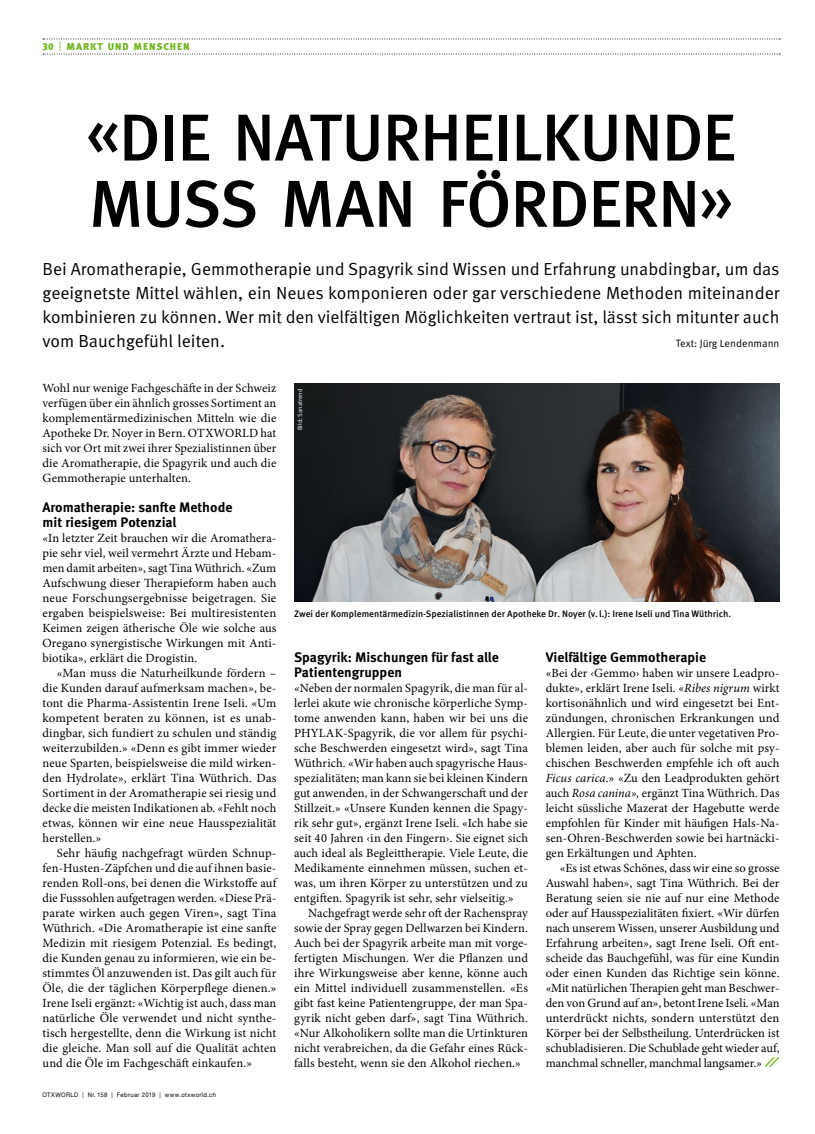
<style>
.page{position:relative;width:815px;height:1134px;background:#fff}
.page>*{position:absolute;margin:0;border:0;box-sizing:border-box;transform-origin:0 0}
.t1{font:500 66.25px/66.2px "Meta OT";letter-spacing:-.02em;color:#000}
.t2{font:17.5px/23.8px "Meta OT Norm";letter-spacing:-.005em;color:#000;text-align:justify}
.t3{font:700 13.75px/15px "Meta OT";color:#000}
.t4{font:12.5px/15px "Minion Pro";letter-spacing:.01em;color:#000;text-align:justify}
.t5{font:10.62px "Meta OT Norm";color:#000}
.t6{font:900 10px "Meta OT";letter-spacing:.09em;color:#75b726}
.t7{font:500 9.38px "Meta OT";color:#000}
.t8{font:6.25px "Helvetica Neue LT Pro";letter-spacing:.065em;color:#000;scale:.95 1}
.t9{font:6.25px "Meta OT Norm";color:#fff}
.s1{font-family:"Meta OT Norm";font-weight:400}
.s2{font-style:italic}
</style>
<div class="page">
<svg style="left:764px;top:1057px;width:16px;height:10px"></svg>
<img style="left:294px;top:383px;width:486px;height:219px">
<svg style="left:69px;top:54px;width:711px;height:1px"></svg>
<svg style="left:69px;top:39px;width:711px;height:1px"></svg>
<p class="t6" style="left:43px;top:41px;width:149px">30 <span class="s1">|</span> MARKT UND MENSCHEN</p>
<h1 class="t1" style="left:86px;top:107px;width:652px">«DIE NATURHEILKUNDE<br>MUSS MAN FÖRDERN»</h1>
<p class="t2" style="left:43px;top:258px;width:739px">Bei Aromatherapie, Gemmotherapie und Spagyrik sind Wissen und Erfahrung unabdingbar, um das geeignetste Mittel wählen, ein Neues komponieren oder gar verschiedene Methoden miteinander kombinieren zu können. Wer mit den vielfältigen Möglichkeiten vertraut ist, lässt sich mitunter auch vom Bauchgefühl leiten.</p>
<p class="t5" style="left:676px;top:337px;width:105px">Text: Jürg Lendenmann</p>
<p class="t4" style="left:43px;top:380px;width:235px">Wohl nur wenige Fachgeschäfte in der Schweiz verfügen über ein ähnlich grosses Sortiment an komplementärmedizinischen Mitteln wie die Apotheke Dr. Noyer in Bern. OTXWORLD hat sich vor Ort mit zwei ihrer Spezialistinnen über die Aromatherapie, die Spagyrik und auch die Gemmotherapie unterhalten.</p>
<p class="t3" style="left:43px;top:500px;width:191px">Aromatherapie: sanfte Methode mit riesigem Potenzial</p>
<p class="t4" style="left:43px;top:530px;width:235px">«In letzter Zeit brauchen wir die Aromathera&shy;pie sehr viel, weil vermehrt Ärzte und Hebam&shy;men damit arbeiten», sagt Tina Wüthrich. «Zum Aufschwung dieser Therapieform haben auch neue Forschungsergebnisse beigetragen. Sie ergaben beispielsweise: Bei multiresistenten Keimen zeigen ätherische Öle wie solche aus Oregano synergistische Wirkungen mit Anti&shy;biotika», erklärt die Drogistin.</p>
<p class="t4" style="left:43px;top:665px;width:235px;text-indent:14px">«Man muss die Naturheilkunde fördern – die Kunden darauf aufmerksam machen», be&shy;tont die Pharma-Assistentin Irene Iseli. «Um kompetent beraten zu können, ist es unab&shy;dingbar, sich fundiert zu schulen und ständig weiterzubilden.» «Denn es gibt immer wieder neue Sparten, beispielsweise die mild wirken&shy;den Hydrolate», erklärt Tina Wüthrich. Das Sortiment in der Aromatherapie sei riesig und decke die meisten Indikationen ab. «Fehlt noch etwas, können wir eine neue Hausspezialität herstellen.»</p>
<p class="t4" style="left:43px;top:845px;width:235px;text-indent:14px">Sehr häufig nachgefragt würden Schnup&shy;fen-Husten-Zäpfchen und die auf ihnen basie&shy;renden Roll-ons, bei denen die Wirkstoffe auf die Fusssohlen aufgetragen werden. «Diese Prä&shy;parate wirken auch gegen Viren», sagt Tina Wüthrich. «Die Aromatherapie ist eine sanfte Medizin mit riesigem Potenzial. Es bedingt, die Kunden genau zu informieren, wie ein be&shy;stimmtes Öl anzuwenden ist. Das gilt auch für Öle, die der täglichen Körperpflege dienen.» Irene Iseli ergänzt: «Wichtig ist auch, dass man natürliche Öle verwendet und nicht synthe&shy;tisch hergestellte, denn die Wirkung ist nicht die gleiche. Man soll auf die Qualität achten und die Öle im Fachgeschäft einkaufen.»</p>
<p class="t8" style="left:43px;top:1091px;width:184px">OTXWORLD | Nr. 158 | Februar 2019 | www.otxworld.ch</p>
<p class="t9" style="left:296px;top:430px;width:43px;rotate:-90deg">Bild: Sanatrend</p>
<p class="t7" style="left:294px;top:608px;width:439px">Zwei der Komplementärmedizin-Spezialistinnen der Apotheke Dr. Noyer (v.l.): Irene Iseli und Tina Wüthrich.</p>
<p class="t3" style="left:294px;top:650px;width:206px">Spagyrik: Mischungen für fast alle<br>Patientengruppen</p>
<p class="t4" style="left:294px;top:680px;width:235px">«Neben der normalen Spagyrik, die man für al&shy;lerlei akute wie chronische körperliche Symp&shy;tome anwenden kann, haben wir bei uns die PHYLAK-Spagyrik, die vor allem für psychi&shy;sche Beschwerden eingesetzt wird», sagt Tina Wüthrich. «Wir haben auch spagyrische Haus&shy;spezialitäten; man kann sie bei kleinen Kindern gut anwenden, in der Schwangerschaft und der Stillzeit.» «Unsere Kunden kennen die Spagy&shy;rik sehr gut», ergänzt Irene Iseli. «Ich habe sie seit 40 Jahren ‹in den Fingern›. Sie eignet sich auch ideal als Begleittherapie. Viele Leute, die Medikamente einnehmen müssen, suchen et&shy;was, um ihren Körper zu unterstützen und zu entgiften. Spagyrik ist sehr, sehr vielseitig.»</p>
<p class="t4" style="left:294px;top:905px;width:235px;text-indent:14px">Nachgefragt werde sehr oft der Rachenspray sowie der Spray gegen Dellwarzen bei Kindern.<br>Auch bei der Spagyrik arbeite man mit vorge&shy;fertigten Mischungen. Wer die Pflanzen und ihre Wirkungsweise aber kenne, könne auch ein Mittel individuell zusammenstellen. «Es gibt fast keine Patientengruppe, der man Spa&shy;gyrik nicht geben darf», sagt Tina Wüthrich. «Nur Alkoholikern sollte man die Urtinkturen nicht verabreichen, da die Gefahr eines Rück&shy;falls besteht, wenn sie den Alkohol riechen.»</p>
<p class="t3" style="left:546px;top:650px;width:162px">Vielfältige Gemmotherapie</p>
<p class="t4" style="left:546px;top:665px;width:235px">«Bei der ‹Gemmo› haben wir unsere Leadpro&shy;dukte», erklärt Irene Iseli. «<span class="s2">Ribes nigrum</span> wirkt kortisonähnlich und wird eingesetzt bei Ent&shy;zündungen, chronischen Erkrankungen und Allergien. Für Leute, die unter vegetativen Pro&shy;blemen leiden, aber auch für solche mit psy&shy;chischen Beschwerden empfehle ich oft auch <span class="s2">Ficus carica</span>.» «Zu den Leadprodukten gehört auch <span class="s2">Rosa canina»,</span> ergänzt Tina Wüthrich. Das leicht süssliche Mazerat der Hagebutte werde empfohlen für Kinder mit häufigen Hals-Na&shy;sen-Ohren-Beschwerden sowie bei hartnäcki&shy;gen Erkältungen und Aphten.</p>
<p class="t4" style="left:546px;top:860px;width:235px;text-indent:14px">«Es ist etwas Schönes, dass wir eine so grosse Auswahl haben», sagt Tina Wüthrich. Bei der Beratung seien sie nie auf nur eine Methode oder auf Hausspezialitäten fixiert. «Wir dürfen nach unserem Wissen, unserer Ausbildung und Erfahrung arbeiten», sagt Irene Iseli. Oft ent&shy;scheide das Bauchgefühl, was für eine Kundin oder einen Kunden das Richtige sein könne. «Mit natürlichen Therapien geht man Beschwer&shy;den von Grund auf an», betont Irene Iseli. «Man unterdrückt nichts, sondern unterstützt den Körper bei der Selbstheilung. Unterdrücken ist schubladisieren. Die Schublade geht wieder auf, manchmal schneller, manchmal langsamer.»</p>
</div>
